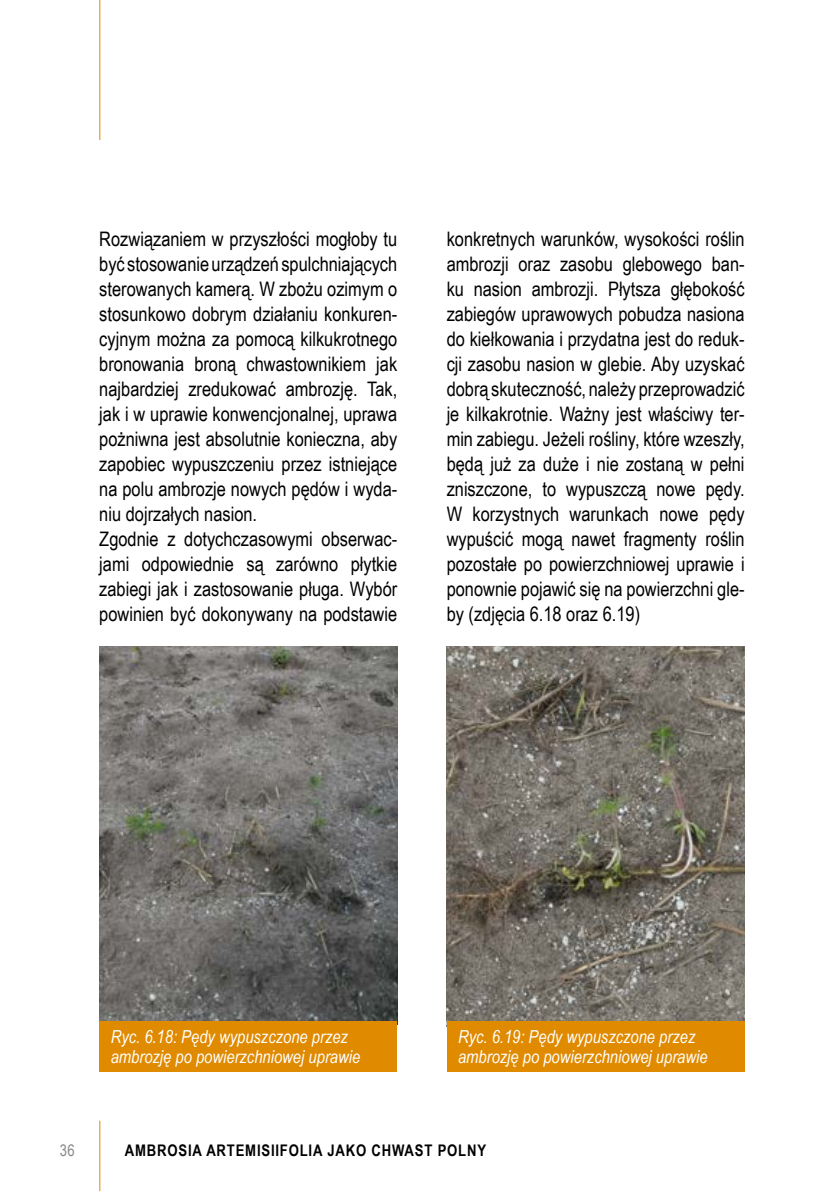
<style>
.page{position:relative;width:840px;height:1191px;background:#fff}
.page>*{position:absolute;margin:0;border:0;box-sizing:border-box;transform-origin:0 0}
.t1{font:20px/25px "Arial Narrow";color:#000}
.t2{font:italic 18px/20px "Arial Narrow";color:#fff}
.t3{font:700 16px "Arial Narrow";letter-spacing:.05em;color:#000}
.t4{font:16px "Arial Narrow";color:#878988}
</style>
<div class="page">
<hr style="left:99px;top:0;width:1px;height:140px;background:#e08a00">
<hr style="left:99px;top:1120px;width:1px;height:71px;background:#e08a00">
<img style="left:99px;top:646px;width:298px;height:375px">
<div style="left:99px;top:1021px;width:298px;height:50px;background:#e08a00"></div>
<img style="left:446px;top:646px;width:298px;height:375px">
<div style="left:446px;top:1021px;width:298px;height:50px;background:#e08a00"></div>
<p class="t1" style="left:99px;top:226px;width:299px">Rozwiązaniem w przyszłości mogłoby tu być stosowanie urządzeń spulchniających sterowanych kamerą. W zbożu ozimym o stosunkowo dobrym działaniu konkuren&shy;cyjnym można za pomocą kilkukrotnego bronowania broną chwastownikiem jak najbardziej zredukować ambrozję. Tak, jak i w uprawie konwencjonalnej, uprawa pożniwna jest absolutnie konieczna, aby zapobiec wypuszczeniu przez istniejące na polu ambrozje nowych pędów i wyda&shy;niu dojrzałych nasion.<br>Zgodnie z dotychczasowymi obserwac&shy;jami odpowiednie są zarówno płytkie zabiegi jak i zastosowanie pługa. Wybór powinien być dokonywany na podstawie</p>
<p class="t1" style="left:446px;top:226px;width:299px;text-align:justify">konkretnych warunków, wysokości roślin ambrozji oraz zasobu glebowego ban&shy;ku nasion ambrozji. Płytsza głębokość zabiegów uprawowych pobudza nasiona do kiełkowania i przydatna jest do reduk&shy;cji zasobu nasion w glebie. Aby uzyskać dobrą skuteczność, należy przeprowadzić je kilkakrotnie. Ważny jest właściwy ter&shy;min zabiegu. Jeżeli rośliny, które wzeszły, będą już za duże i nie zostaną w pełni zniszczone, to wypuszczą nowe pędy.<br>W korzystnych warunkach nowe pędy wypuścić mogą nawet fragmenty roślin pozostałe po powierzchniowej uprawie i ponownie pojawić się na powierzchni gle&shy;by (zdjęcia 6.18 oraz 6.19)</p>
<p class="t4" style="left:60px;top:1138px;width:16px">36</p>
<p class="t2" style="left:111px;top:1026px;width:251px">Ryc. 6.18: Pędy wypuszczone przez ambrozję po powierzchniowej uprawie</p>
<p class="t2" style="left:458px;top:1026px;width:251px">Ryc. 6.19: Pędy wypuszczone przez ambrozję po powierzchniowej uprawie</p>
<p class="t3" style="left:125px;top:1138px;width:362px">AMBROSIA ARTEMISIIFOLIA JAKO CHWAST POLNY</p>
</div>
